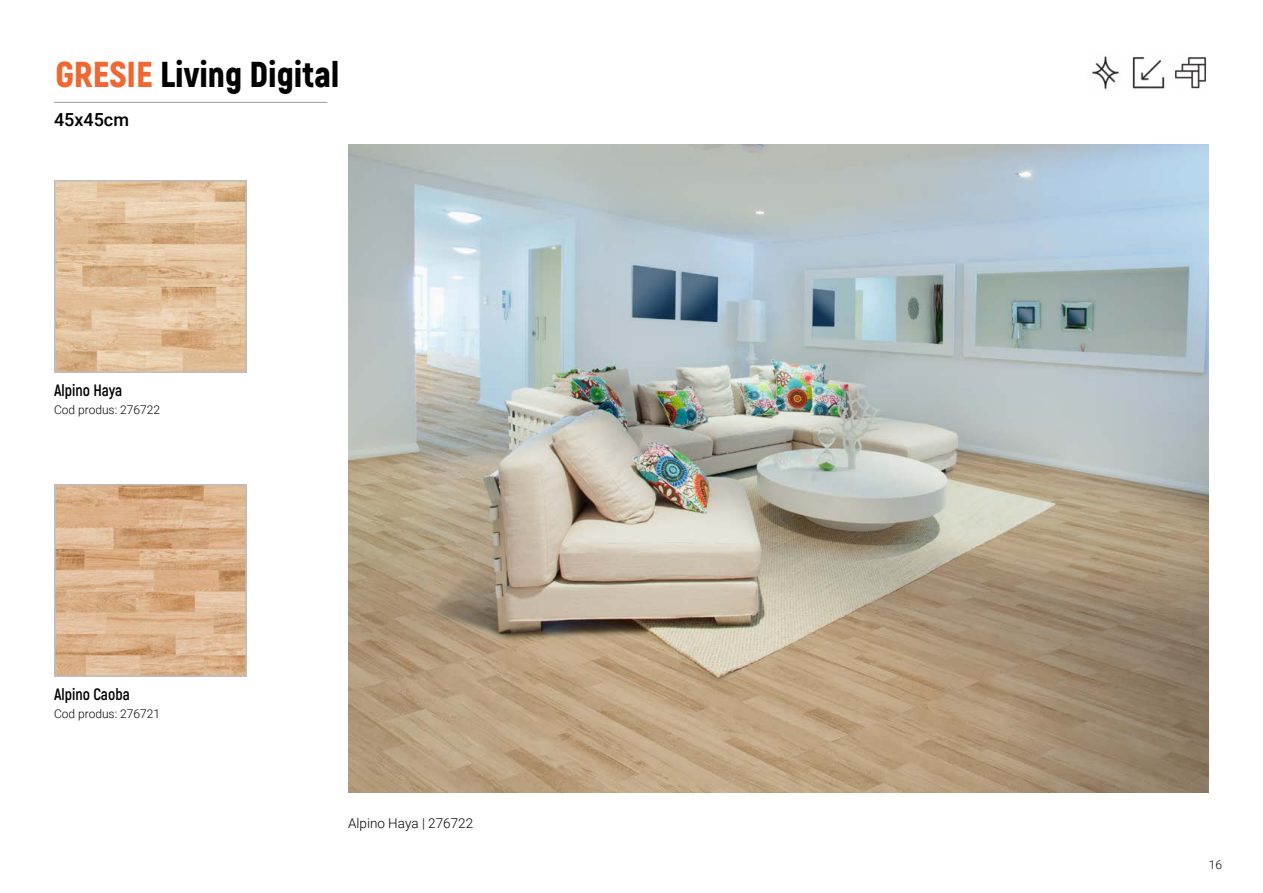
<style>
.page{position:relative;width:1263px;height:893px;background:#fff}
.page>*{position:absolute;margin:0;border:0;box-sizing:border-box;transform-origin:0 0}
.t1{font:900 36px "Akrobat";color:#000}
.t2{font:500 18px "Roboto";color:#000}
.t3{font:700 16.5px "Akrobat";color:#000;scale:.95 1}
.t4{font:300 13.5px "Roboto";color:#000}
.t5{font:300 12px "Roboto";color:#000}
.s1{color:#ef6732}
</style>
<div class="page">
<img style="left:348px;top:144px;width:861px;height:648px">
<img style="left:57px;top:487px;width:187px;height:187px">
<div style="left:54px;top:484px;width:193px;height:193px;border:2px solid #bcbec0"></div>
<img style="left:57px;top:183px;width:187px;height:187px">
<div style="left:54px;top:180px;width:193px;height:193px;border:2px solid #bcbec0"></div>
<hr style="left:54px;top:102px;width:273px;height:1px;background:#9c9c9c">
<img style="left:1092px;top:56px;width:27px;height:34px">
<img style="left:1132px;top:54px;width:33px;height:35px">
<img style="left:1174px;top:57px;width:33px;height:32px">
<h1 class="t1" style="left:56px;top:51px;width:285px"><span class="s1">GRESIE</span> Living Digital</h1>
<h2 class="t2" style="left:54px;top:107px;width:77px">45x45cm</h2>
<h3 class="t3" style="left:54px;top:380px;width:73px">Alpino Haya</h3>
<p class="t5" style="left:54px;top:401px;width:108px">Cod produs: 276722</p>
<h3 class="t3" style="left:54px;top:684px;width:81px">Alpino Caoba</h3>
<p class="t5" style="left:54px;top:705px;width:108px">Cod produs: 276721</p>
<p class="t4" style="left:348px;top:814px;width:127px">Alpino Haya | 276722</p>
<p class="t5" style="left:1209px;top:856px;width:15px">16</p>
</div>
